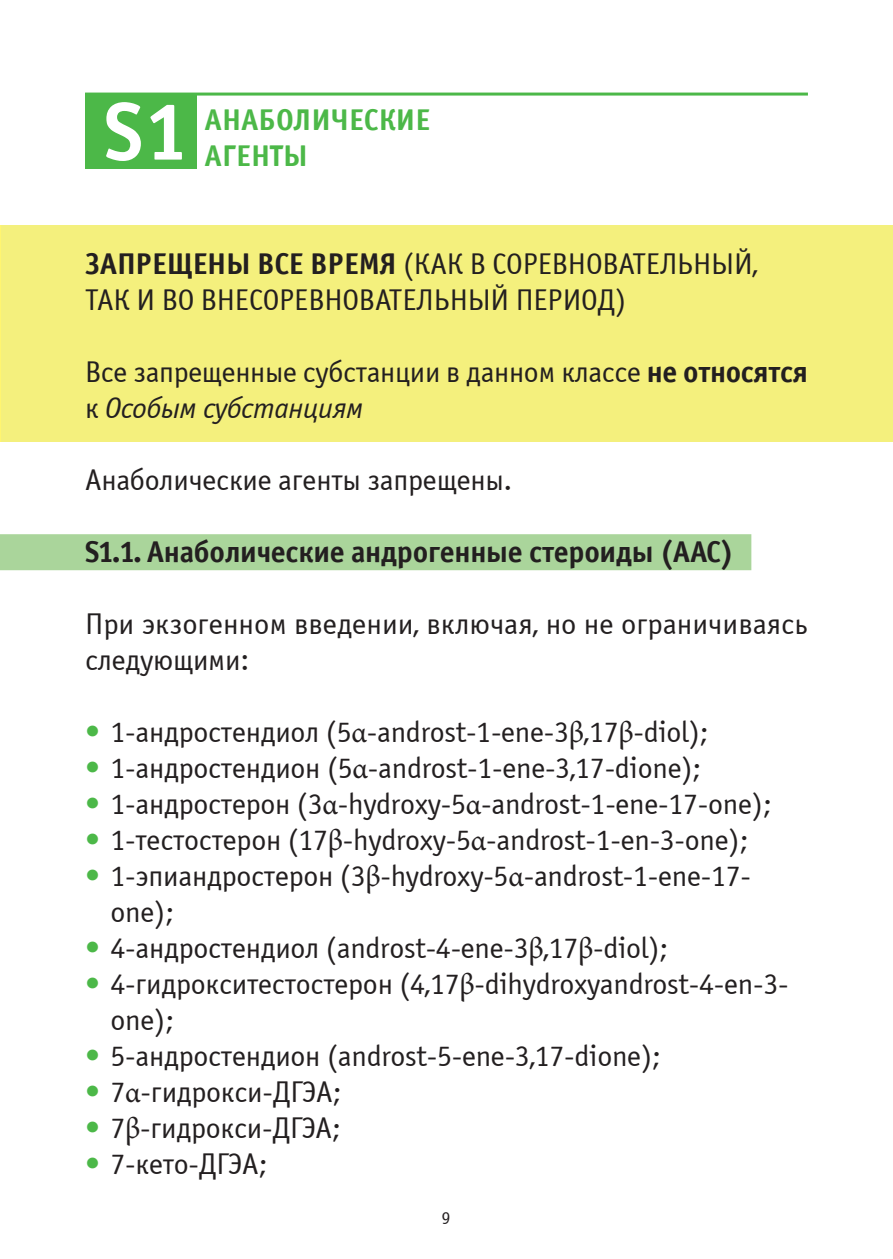
<style>
.page{position:relative;width:893px;height:1259px;background:#fff}
.page>*{position:absolute;margin:0;border:0;box-sizing:border-box;transform-origin:0 0}
.S0{font:700 81.9px "Officina Sans Win C";color:#fff}
.t1{font:30px/36px "Officina Sans Win C";letter-spacing:-.01em;color:#231f20}
._1__Анаболич_стероиды{font:700 30px "Officina Sans Win C";letter-spacing:-.01em;color:#231f20}
.S0-2{font:700 30px/36px "Officina Sans Win C";color:#4cb848}
.t2{font:18px "Officina Sans Win C";color:#231f20}
.s1{font-weight:700}
.s2{font-style:italic}
.s3{color:#4cb848}
.s4{font-family:"Minion Pro"}
</style>
<div class="page">
<div style="left:85px;top:93px;width:111px;height:75px;background:#4cb848"></div>
<hr style="left:0;top:225px;width:1px;height:217px;background:#fff570">
<div style="left:1px;top:225px;width:892px;height:217px;background:#f4f07d"></div>
<hr style="left:85px;top:93px;width:723px;height:3px;background:#4cb848">
<div style="left:0;top:534px;width:751px;height:36px;background:#aad59b"></div>
<p class="S0" style="left:104px;top:86px;width:86px">S1</p>
<p class="S0-2" style="left:204px;top:102px;width:227px">АНАБОЛИЧЕСКИЕ<br>АГЕНТЫ</p>
<p class="t1" style="left:85px;top:246px;width:674px"><span class="s1">ЗАПРЕЩЕНЫ ВСЕ ВРЕМЯ</span> (КАК В СОРЕВНОВАТЕЛЬНЫЙ,<br>ТАК И ВО ВНЕСОРЕВНОВАТЕЛЬНЫЙ ПЕРИОД)</p>
<p class="t1" style="left:85px;top:354px;width:724px">Все запрещенные субстанции в данном классе <span class="s1">не относятся </span>к <span class="s2">Особым субстанциям</span></p>
<p class="t1" style="left:85px;top:462px;width:429px">Анаболические агенты запрещены.</p>
<p class="_1__Анаболич_стероиды" style="left:85px;top:534px;width:650px">S1.1. Анаболические андрогенные стероиды (ААС)</p>
<p class="t1" style="left:85px;top:606px;width:724px">При экзогенном введении, включая, но не ограничиваясь следующими:</p>
<p class="t1" style="left:85px;top:714px;width:625px"><span class="s3">•</span> 1-андростендиол (5<span class="s4">α</span>-androst-1-ene-3<span class="s4">β</span>,17<span class="s4">β</span>-diol);</p>
<p class="t1" style="left:85px;top:750px;width:618px"><span class="s3">•</span> 1-андростендион (5<span class="s4">α</span>-androst-1-ene-3,17-dione);</p>
<p class="t1" style="left:85px;top:786px;width:688px"><span class="s3">•</span> 1-андростерон (3<span class="s4">α</span>-hydroxy-5<span class="s4">α</span>-androst-1-ene-17-one);</p>
<p class="t1" style="left:85px;top:822px;width:665px"><span class="s3">•</span> 1-тестостерон (17<span class="s4">β</span>-hydroxy-5<span class="s4">α</span>-androst-1-en-3-one);</p>
<p class="t1" style="left:111px;top:858px;width:642px;text-indent:-26px"><span class="s3">•</span> 1-эпиандростерон (3<span class="s4">β</span>-hydroxy-5<span class="s4">α</span>-androst-1-ene-17- one);</p>
<p class="t1" style="left:85px;top:930px;width:585px"><span class="s3">•</span> 4-андростендиол (androst-4-ene-3<span class="s4">β</span>,17<span class="s4">β</span>-diol);</p>
<p class="t1" style="left:111px;top:966px;width:679px;text-indent:-26px"><span class="s3">•</span> 4-гидрокситестостерон (4,17<span class="s4">β</span>-dihydroxyandrost-4-en-3- one);</p>
<p class="t1" style="left:85px;top:1038px;width:578px"><span class="s3">•</span> 5-андростендион (androst-5-ene-3,17-dione);</p>
<p class="t1" style="left:85px;top:1074px;width:258px"><span class="s3">•</span> 7<span class="s4">α</span>-гидрокси-ДГЭА;</p>
<p class="t1" style="left:85px;top:1110px;width:258px"><span class="s3">•</span> 7<span class="s4">β</span>-гидрокси-ДГЭА;</p>
<p class="t1" style="left:85px;top:1146px;width:184px"><span class="s3">•</span> 7-кето-ДГЭА;</p>
<p class="t2" style="left:441px;top:1208px;width:10px">9</p>
</div>
